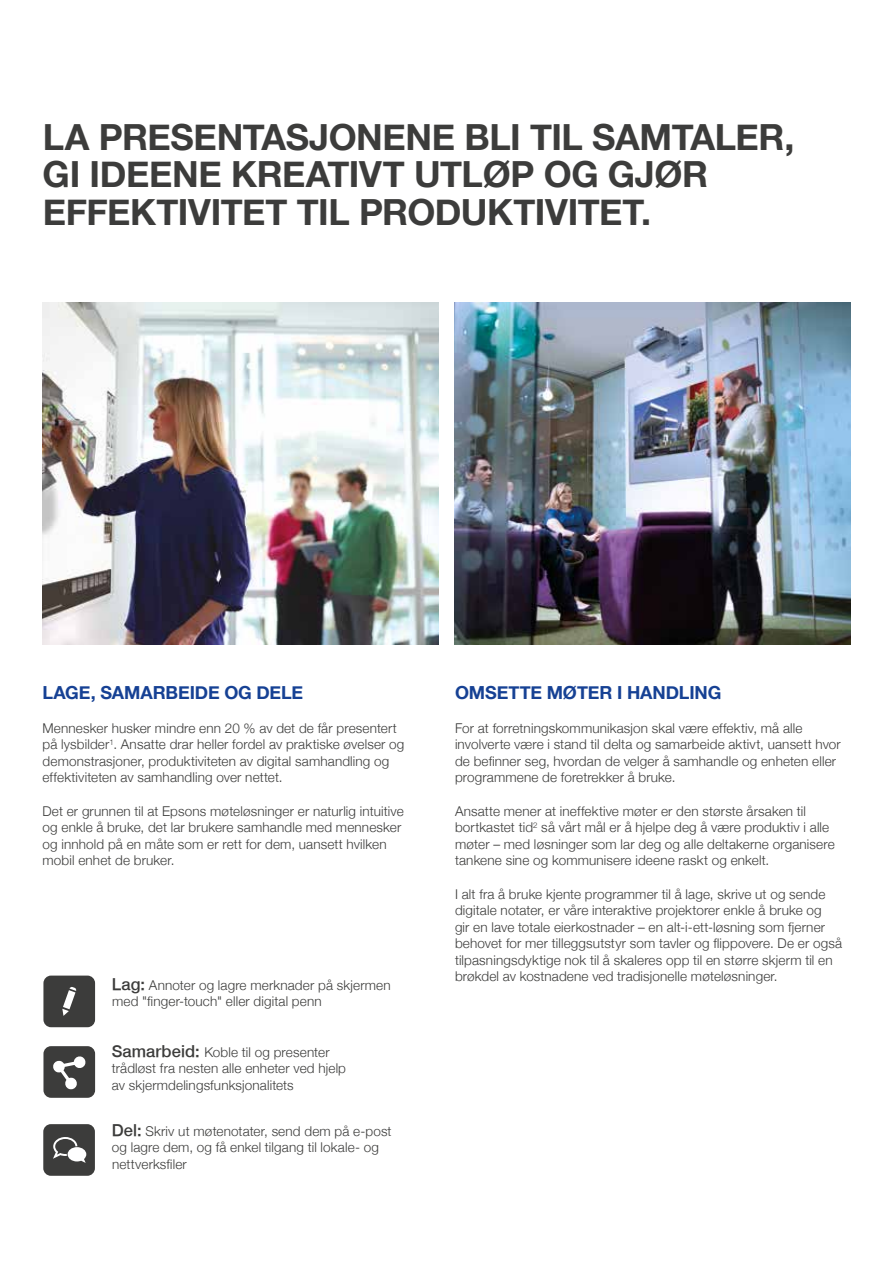
<style>
.page{position:relative;width:893px;height:1263px;background:#fff}
.page>*{position:absolute;margin:0;border:0;box-sizing:border-box;transform-origin:0 0}
.t1{font:700 36px/37.5px "Helvetica Neue";letter-spacing:-.01em;color:#3c3c3b}
.t2{font:300 18.75px "Helvetica Neue";color:#3c3c3b}
.t3{font:700 18px "Helvetica Neue";letter-spacing:-.005em;color:#164194}
.t4{font:300 13.5px/16.5px "Helvetica Neue";letter-spacing:.01em;color:#3c3c3b}
.s1{font-weight:500;font-size:16.5px}
</style>
<div class="page">
<div style="left:43px;top:975px;width:52px;height:52px;background:#3c3c3b;border-radius:8px"></div>
<svg style="left:62px;top:987px;width:15px;height:29px"></svg>
<div style="left:43px;top:1124px;width:52px;height:52px;background:#3c3c3b;border-radius:8px"></div>
<svg style="left:53px;top:1137px;width:33px;height:26px"></svg>
<div style="left:43px;top:1046px;width:52px;height:52px;background:#3c3c3b;border-radius:8px"></div>
<svg style="left:53px;top:1056px;width:33px;height:34px"></svg>
<img style="left:455px;top:303px;width:396px;height:341px">
<img style="left:43px;top:303px;width:395px;height:341px">
<h1 class="t1" style="left:43px;top:117px;width:753px">LA PRESENTASJONENE BLI TIL SAMTALER,<br>GI IDEENE KREATIVT UTLØP OG GJØR<br>EFFEKTIVITET TIL PRODUKTIVITET.</h1>
<h3 class="t3" style="left:43px;top:681px;width:262px">LAGE, SAMARBEIDE OG DELE</h3>
<p class="t4" style="left:43px;top:719px;width:363px">Mennesker husker mindre enn 20 % av det de får presentert på lysbilder<sup>1</sup>. Ansatte drar heller fordel av praktiske øvelser og demonstrasjoner, produktiviteten av digital samhandling og effektiviteten av samhandling over nettet.</p>
<p class="t4" style="left:43px;top:802px;width:363px">Det er grunnen til at Epsons møteløsninger er naturlig intuitive og enkle å bruke, det lar brukere samhandle med mennesker og innhold på en måte som er rett for dem, uansett hvilken mobil enhet de bruker.</p>
<p class="t4" style="left:112px;top:976px;width:280px"><span class="s1">Lag:</span> Annoter og lagre merknader på skjermen med "finger-touch" eller digital penn</p>
<p class="t4" style="left:112px;top:1043px;width:236px"><span class="s1">Samarbeid:</span> Koble til og presenter trådløst fra nesten alle enheter ved hjelp av skjermdelingsfunksjonalitets</p>
<p class="t4" style="left:112px;top:1122px;width:281px"><span class="s1">Del:</span> Skriv ut møtenotater, send dem på e-post og lagre dem, og få enkel tilgang til lokale- og nettverksfiler</p>
<h2 class="t2" style="left:21px;top:1031px;width:220px">Create. Collaborate. Share.</h2>
<h3 class="t3" style="left:455px;top:681px;width:268px">OMSETTE MØTER I HANDLING</h3>
<p class="t4" style="left:455px;top:719px;width:387px">For at forretningskommunikasjon skal være effektiv, må alle involverte være i stand til delta og samarbeide aktivt, uansett hvor de befinner seg, hvordan de velger å samhandle og enheten eller programmene de foretrekker å bruke.</p>
<p class="t4" style="left:455px;top:802px;width:381px">Ansatte mener at ineffektive møter er den største årsaken til bortkastet tid<sup>2</sup> så vårt mål er å hjelpe deg å være produktiv i alle møter – med løsninger som lar deg og alle deltakerne organisere tankene sine og kommunisere ideene raskt og enkelt.</p>
<p class="t4" style="left:455px;top:885px;width:389px">I alt fra å bruke kjente programmer til å lage, skrive ut og sende digitale notater, er våre interaktive projektorer enkle å bruke og<br>gir en lave totale eierkostnader – en alt-i-ett-løsning som fjerner behovet for mer tilleggsutstyr som tavler og flippovere. De er også tilpasningsdyktige nok til å skaleres opp til en større skjerm til en brøkdel av kostnadene ved tradisjonelle møteløsninger.</p>
</div>
